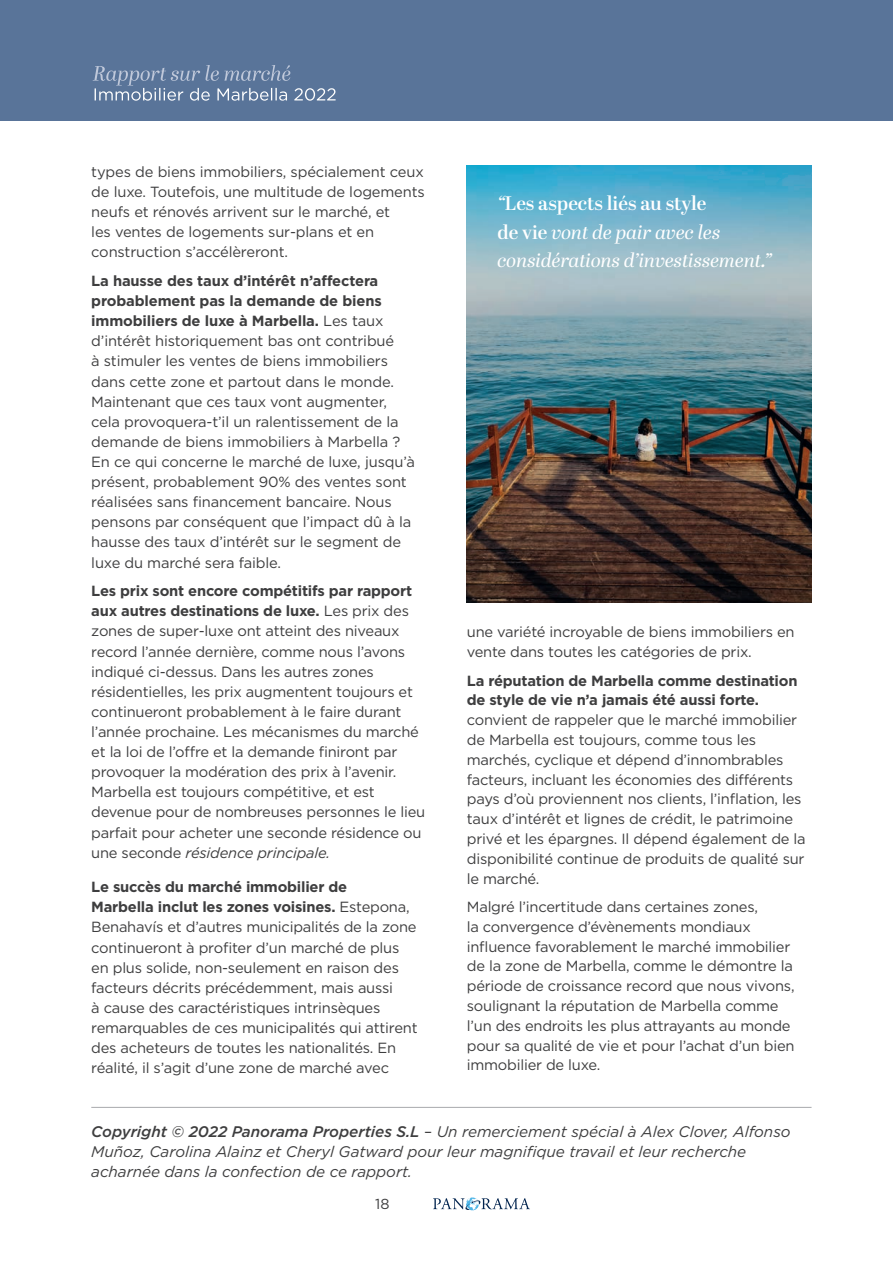
<style>
.page{position:relative;width:893px;height:1263px;background:#fff}
.page>*{position:absolute;margin:0;border:0;box-sizing:border-box;transform-origin:0 0}
.t1{font:italic 19.5px/28.5px "Abril Display";color:#fff}
.t2{font:italic 15.3px/20.4px "Gotham";letter-spacing:-.005em;color:#3e3e3f}
.t3{font:14.7px/20.1px "Gotham";letter-spacing:-.015em;color:#3e3e3f}
.t4{font:700 14.7px/19.8px "Gotham";letter-spacing:-.015em;color:#3e3e3f}
.t5{font:14.4px "Gotham";color:#3e3e3f}
.s1{font-weight:700}
.s2{font-style:italic}
.s3{font-weight:600;font-style:normal}
.s4{font-weight:500}
.s5{font-style:normal}
</style>
<div class="page">
<svg style="left:433px;top:1197px;width:97px;height:14px"></svg>
<img style="left:467px;top:165px;width:344px;height:437px">
<hr style="left:91px;top:1107px;width:720px;height:1px;background:#a8a9ad">
<div style="left:0;top:0;width:893px;height:121px;background:#597499"></div>
<svg style="left:93px;top:65px;width:243px;height:36px"></svg>
<p class="t3" style="left:91px;top:161px;width:335px">types de biens immobiliers, spécialement ceux de luxe. Toutefois, une multitude de logements neufs et rénovés arrivent sur le marché, et<br>les ventes de logements sur-plans et en construction s’accélèreront.</p>
<p class="t3" style="left:91px;top:270px;width:325px"><span class="s1">La hausse des taux d’intérêt n’affectera probablement pas la demande de biens immobiliers de luxe à Marbella.</span> Les taux d’intérêt historiquement bas ont contribué<br>à stimuler les ventes de biens immobiliers dans cette zone et partout dans le monde.<br>Maintenant que ces taux vont augmenter, cela provoquera-t’il un ralentissement de la demande de biens immobiliers à Marbella ?<br>En ce qui concerne le marché de luxe, jusqu’à présent, probablement 90% des ventes sont réalisées sans financement bancaire. Nous pensons par conséquent que l’impact dû à la hausse des taux d’intérêt sur le segment de luxe du marché sera faible.</p>
<p class="t3" style="left:91px;top:581px;width:335px"><span class="s1">Les prix sont encore compétitifs par rapport aux autres destinations de luxe.</span> Les prix des zones de super-luxe ont atteint des niveaux record l’année dernière, comme nous l’avons indiqué ci-dessus. Dans les autres zones résidentielles, les prix augmentent toujours et continueront probablement à le faire durant l’année prochaine. Les mécanismes du marché et la loi de l’offre et la demande finiront par provoquer la modération des prix à l’avenir.<br>Marbella est toujours compétitive, et est devenue pour de nombreuses personnes le lieu parfait pour acheter une seconde résidence ou une seconde <span class="s2">résidence principale.</span></p>
<p class="t3" style="left:91px;top:877px;width:328px"><span class="s1">Le succès du marché immobilier de<br>Marbella inclut les zones voisines.</span> Estepona, Benahavís et d’autres municipalités de la zone continueront à profiter d’un marché de plus en plus solide, non-seulement en raison des facteurs décrits précédemment, mais aussi<br>à cause des caractéristiques intrinsèques remarquables de ces municipalités qui attirent des acheteurs de toutes les nationalités. En réalité, il s’agit d’une zone de marché avec</p>
<h1 class="t1" style="left:497px;top:190px;width:276px">“<span class="s3">Les aspects liés au style<br>de vie</span> vont de pair avec les considérations d’investissement.”</h1>
<p class="t3" style="left:467px;top:622px;width:329px">une variété incroyable de biens immobiliers en vente dans toutes les catégories de prix.</p>
<p class="t4" style="left:467px;top:670px;width:332px">La réputation de Marbella comme destination de style de vie n’a jamais été aussi forte.</p>
<p class="t3" style="left:467px;top:710px;width:340px">convient de rappeler que le marché immobilier de Marbella est toujours, comme tous les marchés, cyclique et dépend d’innombrables facteurs, incluant les économies des différents pays d’où proviennent nos clients, l’inflation, les taux d’intérêt et lignes de crédit, le patrimoine privé et les épargnes. Il dépend également de la disponibilité continue de produits de qualité sur le marché.</p>
<p class="t3" style="left:467px;top:896px;width:329px">Malgré l’incertitude dans certaines zones,<br>la convergence d’évènements mondiaux influence favorablement le marché immobilier de la zone de Marbella, comme le démontre la période de croissance record que nous vivons, soulignant la réputation de Marbella comme l’un des endroits les plus attrayants au monde pour sa qualité de vie et pour l’achat d’un bien immobilier de luxe.</p>
<p class="t2" style="left:91px;top:1120px;width:701px"><span class="s4">Copyright © 2022 Panorama Properties S.L</span> <span class="s5">–</span> Un remerciement spécial à Alex Clover, Alfonso<br>Muñoz, Carolina Alainz et Cheryl Gatward pour leur magnifique travail et leur recherche acharnée dans la confection de ce rapport.</p>
<p class="t5" style="left:375px;top:1194px;width:16px">18</p>
</div>
